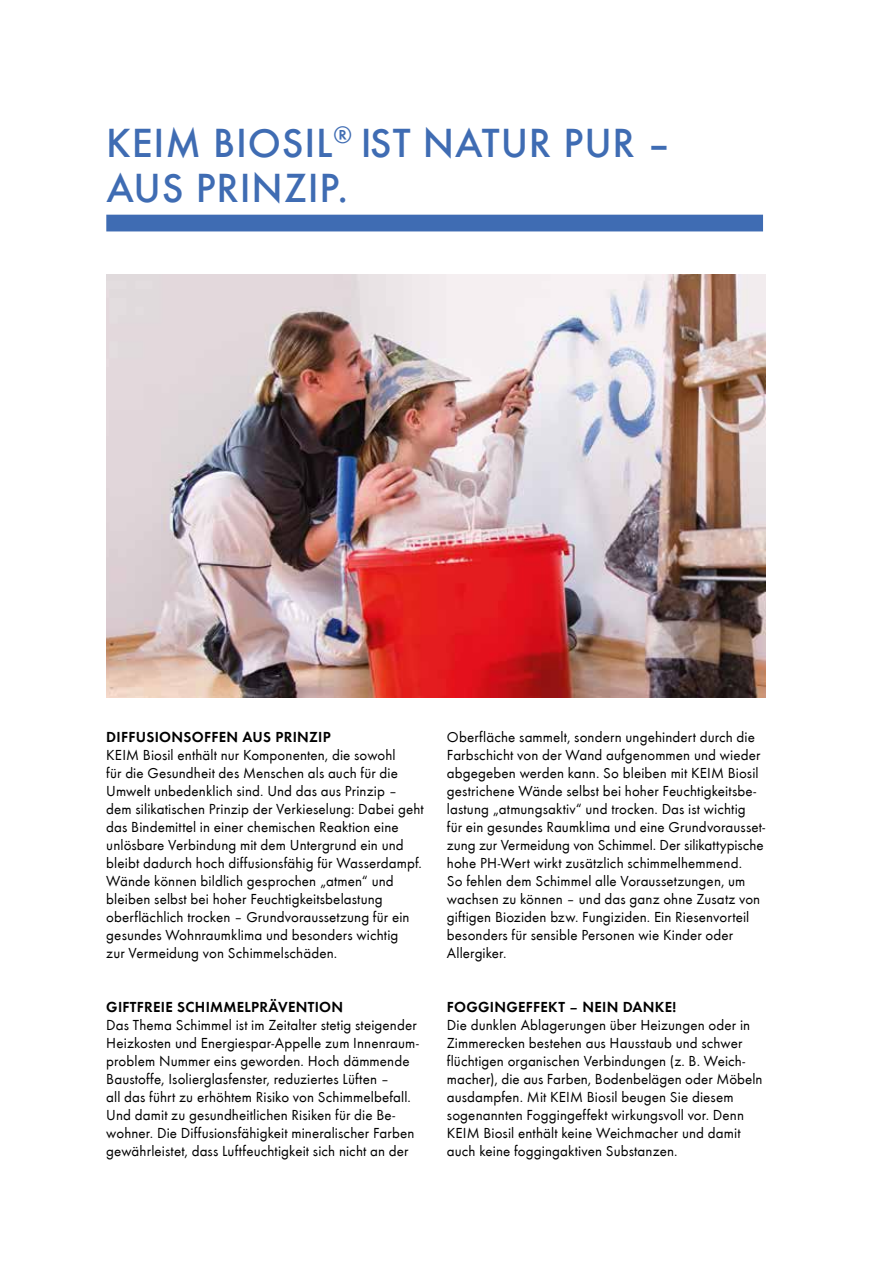
<style>
.page{position:relative;width:893px;height:1263px;background:#fff}
.page>*{position:absolute;margin:0;border:0;box-sizing:border-box;transform-origin:0 0}
.t1{font:500 42px/45px "Futura T";letter-spacing:.02em;color:#3f6cb3}
.t2{font:15px/18px "Futura T Boo";letter-spacing:.005em;color:#000}
.t3{font:15px "Futura T Dem";letter-spacing:.02em;color:#000}
</style>
<div class="page">
<div style="left:106px;top:215px;width:657px;height:16px;background:#3f6cb3"></div>
<img style="left:107px;top:274px;width:658px;height:423px">
<h1 class="t1" style="left:106px;top:121px;width:566px">KEIM BIOSIL<sup>®</sup> IST NATUR PUR –<br>AUS PRINZIP.</h1>
<p class="t3" style="left:106px;top:728px;width:226px">DIFFUSIONSOFFEN AUS PRINZIP</p>
<p class="t2" style="left:106px;top:746px;width:319px">KEIM Biosil enthält nur Komponenten, die sowohl<br>für die Gesundheit des Menschen als auch für die Umwelt unbedenklich sind. Und das aus Prinzip – dem silikatischen Prinzip der Verkieselung: Dabei geht das Bindemittel in einer chemischen Reaktion eine unlösbare Verbindung mit dem Untergrund ein und bleibt dadurch hoch diffusionsfähig für Wasserdampf.<br>Wände können bildlich gesprochen „atmen“ und bleiben selbst bei hoher Feuchtigkeitsbelastung oberflächlich trocken – Grundvoraussetzung für ein gesundes Wohnraumklima und besonders wichtig<br>zur Vermeidung von Schimmelschäden.</p>
<p class="t3" style="left:106px;top:998px;width:238px">GIFTFREIE SCHIMMELPRÄVENTION</p>
<p class="t2" style="left:106px;top:1016px;width:314px">Das Thema Schimmel ist im Zeitalter stetig steigender Heizkosten und Energiespar-Appelle zum Innenraum&shy;problem Nummer eins geworden. Hoch dämmende Baustoffe, Isolierglasfenster, reduziertes Lüften –<br>all das führt zu erhöhtem Risiko von Schimmelbefall.<br>Und damit zu gesundheitlichen Risiken für die Be&shy;wohner. Die Diffusionsfähigkeit mineralischer Farben gewährleistet, dass Luftfeuchtigkeit sich nicht an der</p>
<p class="t2" style="left:447px;top:728px;width:320px">Oberfläche sammelt, sondern ungehindert durch die Farbschicht von der Wand aufgenommen und wieder abgegeben werden kann. So bleiben mit KEIM Biosil gestrichene Wände selbst bei hoher Feuchtigkeitsbe&shy;lastung „atmungsaktiv“ und trocken. Das ist wichtig<br>für ein gesundes Raumklima und eine Grundvorausset&shy;zung zur Vermeidung von Schimmel. Der silikattypische hohe PH-Wert wirkt zusätzlich schimmelhemmend.<br>So fehlen dem Schimmel alle Voraussetzungen, um wachsen zu können – und das ganz ohne Zusatz von giftigen Bioziden bzw. Fungiziden. Ein Riesenvorteil besonders für sensible Personen wie Kinder oder Allergiker.</p>
<p class="t3" style="left:447px;top:998px;width:231px">FOGGINGEFFEKT – NEIN DANKE!</p>
<p class="t2" style="left:447px;top:1016px;width:317px">Die dunklen Ablagerungen über Heizungen oder in Zimmerecken bestehen aus Hausstaub und schwer flüchtigen organischen Verbindungen (z. B. Weich&shy;macher), die aus Farben, Bodenbelägen oder Möbeln ausdampfen. Mit KEIM Biosil beugen Sie diesem sogenannten Foggingeffekt wirkungsvoll vor. Denn KEIM Biosil enthält keine Weichmacher und damit auch keine foggingaktiven Substanzen.</p>
</div>
